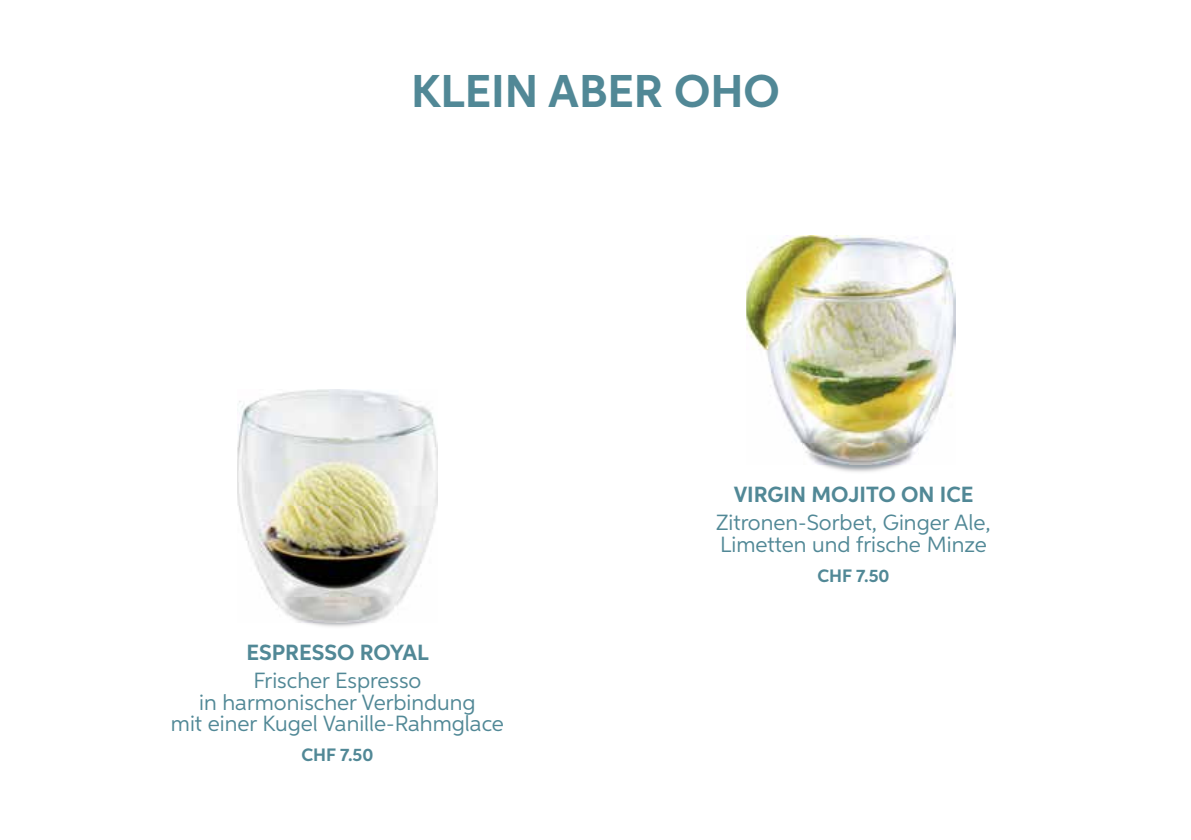
<style>
.page{position:relative;width:1191px;height:840px;background:#fff}
.page>*{position:absolute;margin:0;border:0;box-sizing:border-box;transform-origin:0 0}
.t1{font:700 46px "Aspira";color:#518896}
.t2{font:22px/21.6px "Aspira";color:#518896;text-align:center}
.t3{font:700 22px "Aspira";color:#518896}
.t4{font:700 18px "Aspira";color:#518896}
</style>
<div class="page">
<img style="left:237px;top:390px;width:201px;height:232px">
<img style="left:817px;top:464px;width:85px;height:8px">
<img style="left:746px;top:236px;width:209px;height:228px">
<h1 class="t1" style="left:411px;top:63px;width:370px">KLEIN ABER OHO</h1>
<p class="t3" style="left:247px;top:638px;width:184px">ESPRESSO ROYAL</p>
<p class="t2" style="left:171px;top:668px;width:334px">Frischer Espresso<br>in harmonischer Verbindung<br>mit einer Kugel Vanille-Rahmglace</p>
<p class="t4" style="left:301px;top:743px;width:74px">CHF 7.50</p>
<p class="t3" style="left:733px;top:481px;width:241px">VIRGIN MOJITO ON ICE</p>
<p class="t2" style="left:716px;top:511px;width:276px;text-align:left">Zitronen-Sorbet, Ginger Ale,<br>Limetten und frische Minze</p>
<p class="t4" style="left:817px;top:564px;width:74px">CHF 7.50</p>
</div>
